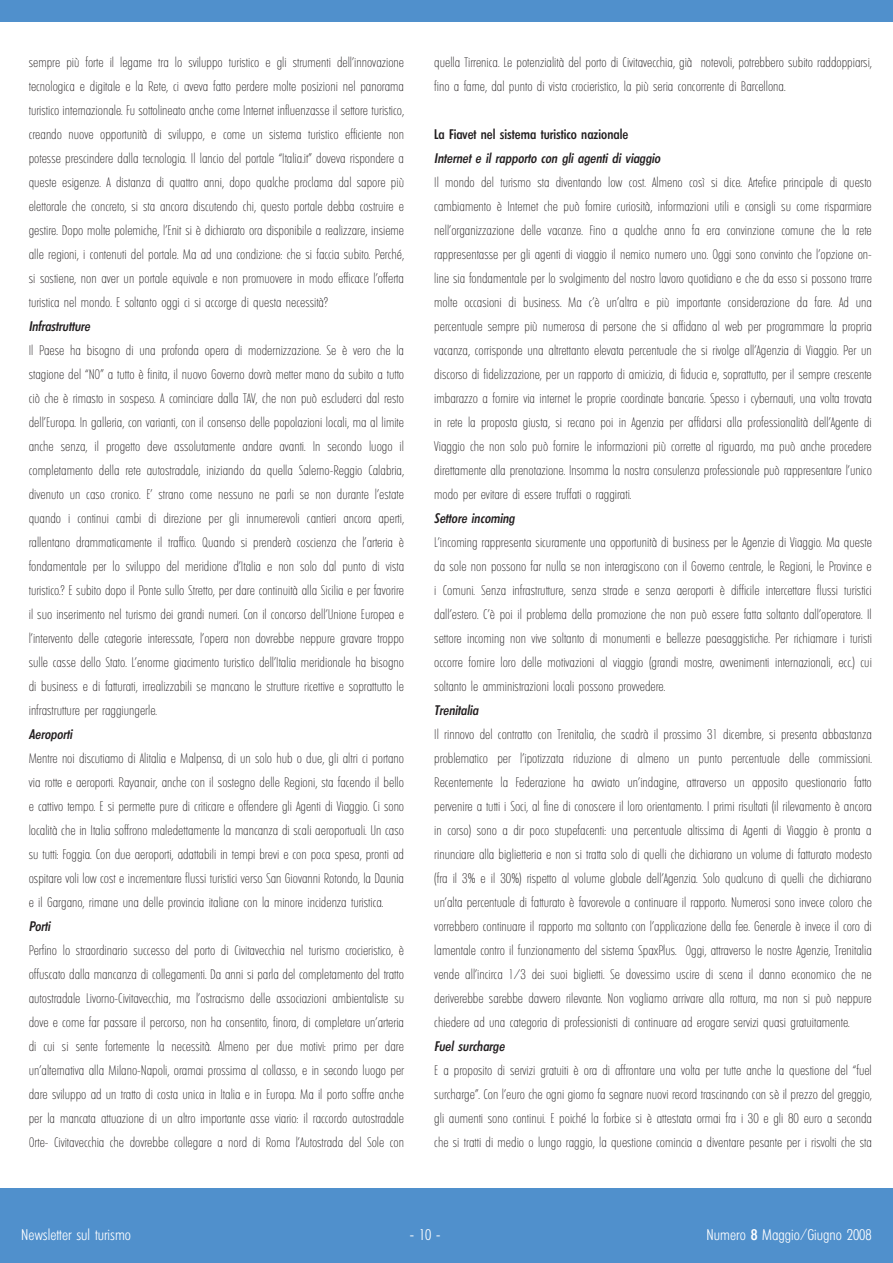
<style>
.page{position:relative;width:893px;height:1263px;background:#fff}
.page>*{position:absolute;margin:0;border:0;box-sizing:border-box;transform-origin:0 0}
.t1{font:300 condensed 15px "Limerick";color:#fff}
.t2{font:200 condensed 13.5px/24px "Limerick";color:#231f20;text-align:justify}
.t3{font:italic 500 condensed 13.5px "Limerick";color:#231f20}
.t4{font:500 condensed 13.5px "Limerick";color:#231f20}
.s1{font-weight:500}
</style>
<div class="page">
<div style="left:0;top:1189px;width:893px;height:74px;background:#5090cc"></div>
<div style="left:0;top:0;width:893px;height:21px;background:#5090cc"></div>
<p class="t2" style="left:29px;top:50px;width:377px">sempre più forte il legame tra lo sviluppo turistico e gli strumenti dell’innovazione tecnologica e digitale e la Rete, ci aveva fatto perdere molte posizioni nel panorama turistico internazionale. Fu sottolineato anche come Internet influenzasse il settore turistico, creando nuove opportunità di sviluppo, e come un sistema turistico efficiente non potesse prescindere dalla tecnologia. Il lancio del portale “Italia.it” doveva rispondere a queste esigenze. A distanza di quattro anni, dopo qualche proclama dal sapore più elettorale che concreto, si sta ancora discutendo chi, questo portale debba costruire e gestire. Dopo molte polemiche, l’Enit si è dichiarato ora disponibile a realizzare, insieme alle regioni, i contenuti del portale. Ma ad una condizione: che si faccia subito. Perché, si sostiene, non aver un portale equivale e non promuovere in modo efficace l’offerta turistica nel mondo. E soltanto oggi ci si accorge di questa necessità?</p>
<p class="t3" style="left:29px;top:318px;width:63px">Infrastrutture</p>
<p class="t2" style="left:29px;top:338px;width:377px">Il Paese ha bisogno di una profonda opera di modernizzazione. Se è vero che la stagione del “NO” a tutto è finita, il nuovo Governo dovrà metter mano da subito a tutto ciò che è rimasto in sospeso. A cominciare dalla TAV, che non può escluderci dal resto dell’Europa. In galleria, con varianti, con il consenso delle popolazioni locali, ma al limite anche senza, il progetto deve assolutamente andare avanti. In secondo luogo il completamento della rete autostradale, iniziando da quella Salerno-Reggio Calabria, divenuto un caso cronico. E’ strano come nessuno ne parli se non durante l’estate quando i continui cambi di direzione per gli innumerevoli cantieri ancora aperti, rallentano drammaticamente il traffico. Quando si prenderà coscienza che l’arteria è fondamentale per lo sviluppo del meridione d’Italia e non solo dal punto di vista turistico.? E subito dopo il Ponte sullo Stretto, per dare continuità alla Sicilia e per favorire il suo inserimento nel turismo dei grandi numeri. Con il concorso dell’Unione Europea e l’intervento delle categorie interessate, l’opera non dovrebbe neppure gravare troppo sulle casse dello Stato. L’enorme giacimento turistico dell’Italia meridionale ha bisogno di business e di fatturati, irrealizzabili se mancano le strutture ricettive e soprattutto le infrastrutture per raggiungerle.</p>
<p class="t3" style="left:29px;top:726px;width:45px">Aeroporti</p>
<p class="t2" style="left:29px;top:746px;width:377px">Mentre noi discutiamo di Alitalia e Malpensa, di un solo hub o due, gli altri ci portano via rotte e aeroporti. Rayanair, anche con il sostegno delle Regioni, sta facendo il bello e cattivo tempo. E si permette pure di criticare e offendere gli Agenti di Viaggio. Ci sono località che in Italia soffrono maledettamente la mancanza di scali aeroportuali. Un caso su tutti: Foggia. Con due aeroporti, adattabili in tempi brevi e con poca spesa, pronti ad ospitare voli low cost e incrementare flussi turistici verso San Giovanni Rotondo, la Daunia e il Gargano, rimane una delle provincia italiane con la minore incidenza turistica.</p>
<p class="t3" style="left:29px;top:918px;width:23px">Porti</p>
<p class="t2" style="left:29px;top:938px;width:377px">Perfino lo straordinario successo del porto di Civitavecchia nel turismo crocieristico, è offuscato dalla mancanza di collegamenti. Da anni si parla del completamento del tratto autostradale Livorno-Civitavecchia, ma l’ostracismo delle associazioni ambientaliste su dove e come far passare il percorso, non ha consentito, finora, di completare un’arteria di cui si sente fortemente la necessità. Almeno per due motivi: primo per dare un’alternativa alla Milano-Napoli, oramai prossima al collasso, e in secondo luogo per dare sviluppo ad un tratto di costa unica in Italia e in Europa. Ma il porto soffre anche per la mancata attuazione di un altro importante asse viario: il raccordo autostradale Orte- Civitavecchia che dovrebbe collegare a nord di Roma l’Autostrada del Sole con</p>
<p class="t2" style="left:434px;top:50px;width:439px">quella Tirrenica. Le potenzialità del porto di Civitavecchia, già notevoli, potrebbero subito raddoppiarsi, fino a farne, dal punto di vista crocieristico, la più seria concorrente di Barcellona.</p>
<p class="t4" style="left:434px;top:126px;width:195px">La Fiavet nel sistema turistico nazionale</p>
<p class="t3" style="left:434px;top:150px;width:228px">Internet e il rapporto con gli agenti di viaggio</p>
<p class="t2" style="left:434px;top:170px;width:439px">Il mondo del turismo sta diventando low cost. Almeno così si dice. Artefice principale di questo cambiamento è Internet che può fornire curiosità, informazioni utili e consigli su come risparmiare nell’organizzazione delle vacanze. Fino a qualche anno fa era convinzione comune che la rete rappresentasse per gli agenti di viaggio il nemico numero uno. Oggi sono convinto che l’opzione on&shy;line sia fondamentale per lo svolgimento del nostro lavoro quotidiano e che da esso si possono trarre molte occasioni di business. Ma c’è un’altra e più importante considerazione da fare. Ad una percentuale sempre più numerosa di persone che si affidano al web per programmare la propria vacanza, corrisponde una altrettanto elevata percentuale che si rivolge all’Agenzia di Viaggio. Per un discorso di fidelizzazione, per un rapporto di amicizia, di fiducia e, soprattutto, per il sempre crescente imbarazzo a fornire via internet le proprie coordinate bancarie. Spesso i cybernauti, una volta trovata in rete la proposta giusta, si recano poi in Agenzia per affidarsi alla professionalità dell’Agente di Viaggio che non solo può fornire le informazioni più corrette al riguardo, ma può anche procedere direttamente alla prenotazione. Insomma la nostra consulenza professionale può rappresentare l’unico modo per evitare di essere truffati o raggirati.</p>
<p class="t3" style="left:434px;top:510px;width:82px">Settore incoming</p>
<p class="t2" style="left:434px;top:530px;width:439px">L’incoming rappresenta sicuramente una opportunità di business per le Agenzie di Viaggio. Ma queste da sole non possono far nulla se non interagiscono con il Governo centrale, le Regioni, le Province e i Comuni. Senza infrastrutture, senza strade e senza aeroporti è difficile intercettare flussi turistici dall’estero. C’è poi il problema della promozione che non può essere fatta soltanto dall’operatore. Il settore incoming non vive soltanto di monumenti e bellezze paesaggistiche. Per richiamare i turisti occorre fornire loro delle motivazioni al viaggio (grandi mostre, avvenimenti internazionali, ecc.) cui soltanto le amministrazioni locali possono provvedere.</p>
<p class="t3" style="left:434px;top:702px;width:46px">Trenitalia</p>
<p class="t2" style="left:434px;top:722px;width:439px">Il rinnovo del contratto con Trenitalia, che scadrà il prossimo 31 dicembre, si presenta abbastanza problematico per l’ipotizzata riduzione di almeno un punto percentuale delle commissioni.<br>Recentemente la Federazione ha avviato un’indagine, attraverso un apposito questionario fatto pervenire a tutti i Soci, al fine di conoscere il loro orientamento. I primi risultati (il rilevamento è ancora in corso) sono a dir poco stupefacenti: una percentuale altissima di Agenti di Viaggio è pronta a rinunciare alla biglietteria e non si tratta solo di quelli che dichiarano un volume di fatturato modesto (fra il 3% e il 30%) rispetto al volume globale dell’Agenzia. Solo qualcuno di quelli che dichiarano un’alta percentuale di fatturato è favorevole a continuare il rapporto. Numerosi sono invece coloro che vorrebbero continuare il rapporto ma soltanto con l’applicazione della fee. Generale è invece il coro di lamentale contro il funzionamento del sistema SpaxPlus. Oggi, attraverso le nostre Agenzie, Trenitalia vende all’incirca 1/3 dei suoi biglietti. Se dovessimo uscire di scena il danno economico che ne deriverebbe sarebbe davvero rilevante. Non vogliamo arrivare alla rottura, ma non si può neppure chiedere ad una categoria di professionisti di continuare ad erogare servizi quasi gratuitamente.</p>
<p class="t3" style="left:434px;top:1038px;width:72px">Fuel surcharge</p>
<p class="t2" style="left:434px;top:1058px;width:439px">E a proposito di servizi gratuiti è ora di affrontare una volta per tutte anche la questione del “fuel surcharge”. Con l’euro che ogni giorno fa segnare nuovi record trascinando con sè il prezzo del greggio, gli aumenti sono continui. E poiché la forbice si è attestata ormai fra i 30 e gli 80 euro a seconda che si tratti di medio o lungo raggio, la questione comincia a diventare pesante per i risvolti che sta</p>
<p class="t1" style="left:21px;top:1226px;width:111px">Newsletter sul turismo</p>
<p class="t1" style="left:410px;top:1226px;width:32px">-10-</p>
<p class="t1" style="left:707px;top:1226px;width:167px">Numero <span class="s1">8</span> Maggio/Giugno 2008</p>
</div>
